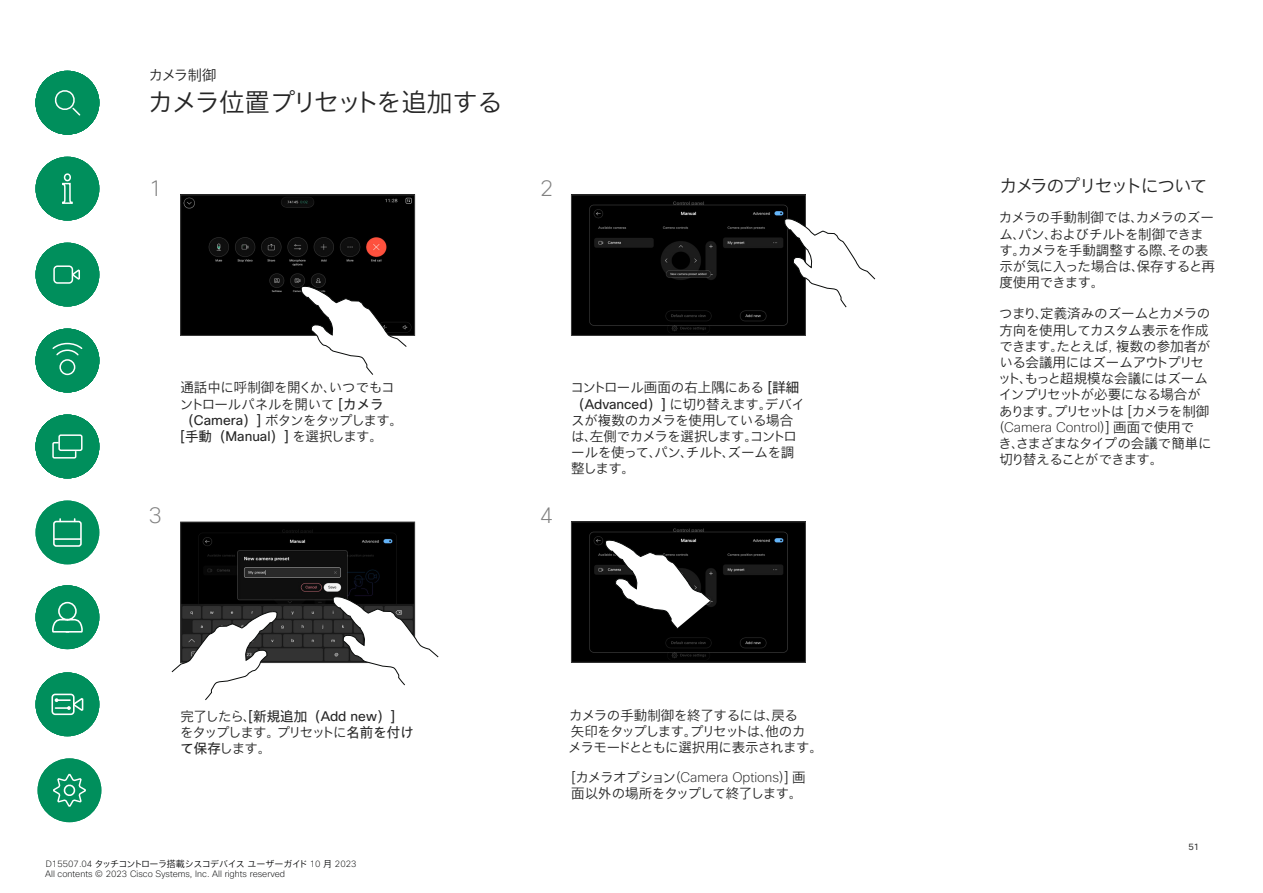
<style>
.page{position:relative;width:1263px;height:893px;background:#fff}
.page>*{position:absolute;margin:0;border:0;box-sizing:border-box;transform-origin:0 0}
.Subhead1{font:25.5px "Cisco Sans JPN Light";letter-spacing:-.06em;color:#262626}
.t1{font:200 22.2px "Cisco Sans";color:#808080}
.Right_Column_About_heading{font:18px "Cisco Sans JPN Light";letter-spacing:-.115em;color:#262626}
.Small_chapter_running_header{font:14.25px "Cisco Sans JPN Light";letter-spacing:-.065em;color:#262626}
.CartoonAnnotation{font:13.5px/16.2px "Cisco Sans JPN Light";letter-spacing:-.04em;color:#262626}
.Body{font:13.5px/16.2px "Cisco Sans JPN Light";letter-spacing:-.025em;color:#262626}
.CartoonAnnotation-2{font:13.5px/16.2px "Cisco Sans JPN Light";letter-spacing:-.105em;color:#262626}
.Body-2{font:13.5px "Cisco Sans JPN Light";color:#262626}
.Body-3{font:200 13.5px "Cisco Sans";color:#262626}
.Body-4{font:13.5px "Cisco Sans JPN Light";letter-spacing:-.1em;color:#262626}
.Body-5{font:13.5px "Cisco Sans JPN Light";letter-spacing:-.085em;color:#262626}
.t2{font:200 9px "Cisco Sans";color:#090a0b}
.t3{font:9px "Cisco Sans JPN Light";letter-spacing:-.04em;color:#090a0b}
.t4{font:9px "Cisco Sans";color:#333}
.s1{font-family:"Cisco Sans JPN"}
.s2{font-family:"Cisco Sans"}
.s3{font-family:"Cisco Sans";font-weight:200}
.s4{font-family:"Cisco Sans JPN Light";font-weight:400}
</style>
<div class="page">
<div style="left:36px;top:71px;width:63px;height:64px;background:#008f5c;border-radius:50%"></div>
<svg style="left:54px;top:90px;width:27px;height:26px"></svg>
<div style="left:36px;top:157px;width:63px;height:64px;background:#008f5c;border-radius:50%"></div>
<svg style="left:62px;top:173px;width:11px;height:31px"></svg>
<div style="left:36px;top:243px;width:63px;height:63px;background:#008f5c;border-radius:50%"></div>
<div style="left:53px;top:265px;width:20px;height:19px;border:2px solid #fff;border-radius:3px"></div>
<svg style="left:72px;top:270px;width:8px;height:11px"></svg>
<div style="left:36px;top:329px;width:63px;height:63px;background:#008f5c;border-radius:50%"></div>
<div style="left:59px;top:359px;width:16px;height:16px;border:2px solid #fff;border-radius:50%"></div>
<svg style="left:52px;top:342px;width:31px;height:18px"></svg>
<div style="left:36px;top:415px;width:63px;height:63px;background:#008f5c;border-radius:50%"></div>
<svg style="left:52px;top:441px;width:27px;height:18px"></svg>
<div style="left:58px;top:434px;width:25px;height:17px;border:2px solid #fff;border-radius:2px"></div>
<div style="left:36px;top:672px;width:63px;height:64px;background:#008f5c;border-radius:50%"></div>
<div style="left:51px;top:694px;width:24px;height:21px;border:2px solid #fff;border-radius:3px"></div>
<svg style="left:55px;top:698px;width:29px;height:14px"></svg>
<div style="left:38px;top:758px;width:63px;height:64px;background:#008f5c;border-radius:50%"></div>
<svg style="left:53px;top:773px;width:33px;height:34px"></svg>
<div style="left:36px;top:585px;width:63px;height:64px;background:#008f5c;border-radius:50%"></div>
<div style="left:58px;top:602px;width:19px;height:18px;border:2px solid #fff;border-radius:50%"></div>
<svg style="left:52px;top:617px;width:31px;height:16px"></svg>
<div style="left:36px;top:501px;width:63px;height:63px;background:#008f5c;border-radius:50%"></div>
<div style="left:53px;top:521px;width:29px;height:26px;border:2px solid #fff;border-radius:2px"></div>
<hr style="left:54px;top:538px;width:27px;height:2px;background:#fff">
<img style="left:182px;top:197px;width:231px;height:137px">
<div style="left:180px;top:195px;width:235px;height:141px;border:1px solid #3d3d3d"></div>
<img style="left:573px;top:524px;width:231px;height:136px">
<div style="left:571px;top:522px;width:235px;height:140px;border:1px solid #3d3d3d"></div>
<img style="left:573px;top:197px;width:231px;height:137px">
<div style="left:571px;top:195px;width:235px;height:141px;border:1px solid #3d3d3d"></div>
<img style="left:182px;top:524px;width:231px;height:137px">
<div style="left:180px;top:522px;width:235px;height:141px;border:1px solid #3d3d3d"></div>
<svg style="left:301px;top:285px;width:106px;height:90px"></svg>
<svg style="left:332px;top:595px;width:107px;height:91px"></svg>
<svg style="left:171px;top:610px;width:107px;height:91px"></svg>
<svg style="left:784px;top:217px;width:92px;height:91px"></svg>
<svg style="left:605px;top:539px;width:107px;height:90px"></svg>
<h2 class="Small_chapter_running_header" style="left:149px;top:66px;width:69px">カメラ制御</h2>
<h1 class="Subhead1" style="left:148px;top:86px;width:356px">カメラ位置プリセットを追加する</h1>
<p class="t1" style="left:149px;top:174px;width:15px">1</p>
<p class="t1" style="left:540px;top:174px;width:15px">2</p>
<p class="CartoonAnnotation" style="left:180px;top:380px;width:225px">通話中に呼制御を開くか、いつでもコントロールパネルを開いて <span class="s1">[カメラ（</span><span class="s2">Camera</span><span class="s1">）]</span> ボタンをタップします。<span class="s1">[手動（</span><span class="s2">Manual</span><span class="s1">）]</span> を選択します。</p>
<p class="CartoonAnnotation" style="left:570px;top:381px;width:236px">コントロール画面の右上隅にある <span class="s1">[詳細（</span><span class="s2">Advanced</span><span class="s1">）]</span> に切り替えます。デバイスが複数のカメラを使用している場合は、左側でカメラを選択します。コントロールを使って、パン、チルト、ズームを調整します。</p>
<p class="t1" style="left:149px;top:501px;width:15px">3</p>
<p class="t1" style="left:540px;top:501px;width:15px">4</p>
<p class="CartoonAnnotation-2" style="left:180px;top:709px;width:235px">完了したら、<span class="s1">[新規追加（</span><span class="s2">Add new</span><span class="s1">）]<br></span>をタップします。プリセットに<span class="s1">名前を付けて保存</span>します。</p>
<p class="CartoonAnnotation" style="left:568px;top:708px;width:256px">カメラの手動制御を終了するには、戻る<br>矢印をタップします。プリセットは、他のカ<br>メラモードとともに選択用に表示されます。</p>
<p class="CartoonAnnotation" style="left:571px;top:770px;width:236px">[カメラオプション（<span class="s3">Camera Options</span>）] 画面以外の場所をタップして終了します。</p>
<p class="t3" style="left:46px;top:858px;width:312px"><span class="s3">D15507.04</span> タッチコントローラ搭載シスコデバイス ユーザーガイド <span class="s3">10</span> 月 <span class="s3">2023</span></p>
<p class="t2" style="left:45px;top:868px;width:241px">All contents © 2023 Cisco Systems, Inc. All rights reserved</p>
<h2 class="Right_Column_About_heading" style="left:999px;top:174px;width:210px">カメラのプリセットについて</h2>
<p class="Body" style="left:999px;top:210px;width:217px">カメラの手動制御では、カメラのズーム、パン、およびチルトを制御できます。カメラを手動調整する際、その表示が気に入った場合は、保存すると再度使用できます。</p>
<p class="Body" style="left:999px;top:306px;width:213px">つまり、定義済みのズームとカメラの</p>
<p class="Body" style="left:999px;top:323px;width:211px">方向を使用してカスタム表示を作成</p>
<p class="Body-2" style="left:999px;top:337px;width:213px">できます。たとえば<span class="s3">,</span> 複数の参加者が</p>
<p class="Body" style="left:999px;top:355px;width:206px">いる会議用にはズームアウトプリセ</p>
<p class="Body-2" style="left:998px;top:370px;width:211px">ット、もっと超規模な会議にはズーム</p>
<p class="Body" style="left:999px;top:387px;width:204px">インプリセットが必要になる場合が</p>
<p class="Body-4" style="left:999px;top:402px;width:212px">あります。プリセットは [カメラを制御</p>
<p class="Body-3" style="left:992px;top:418px;width:204px"><span class="s4">（</span>Camera Control<span class="s4">）] 画面で使用で</span></p>
<p class="Body" style="left:998px;top:436px;width:215px">き、さまざまなタイプの会議で簡単に</p>
<p class="Body-5" style="left:999px;top:451px;width:165px">切り替えることができます。</p>
<p class="t4" style="left:1188px;top:841px;width:12px">51</p>
</div>
